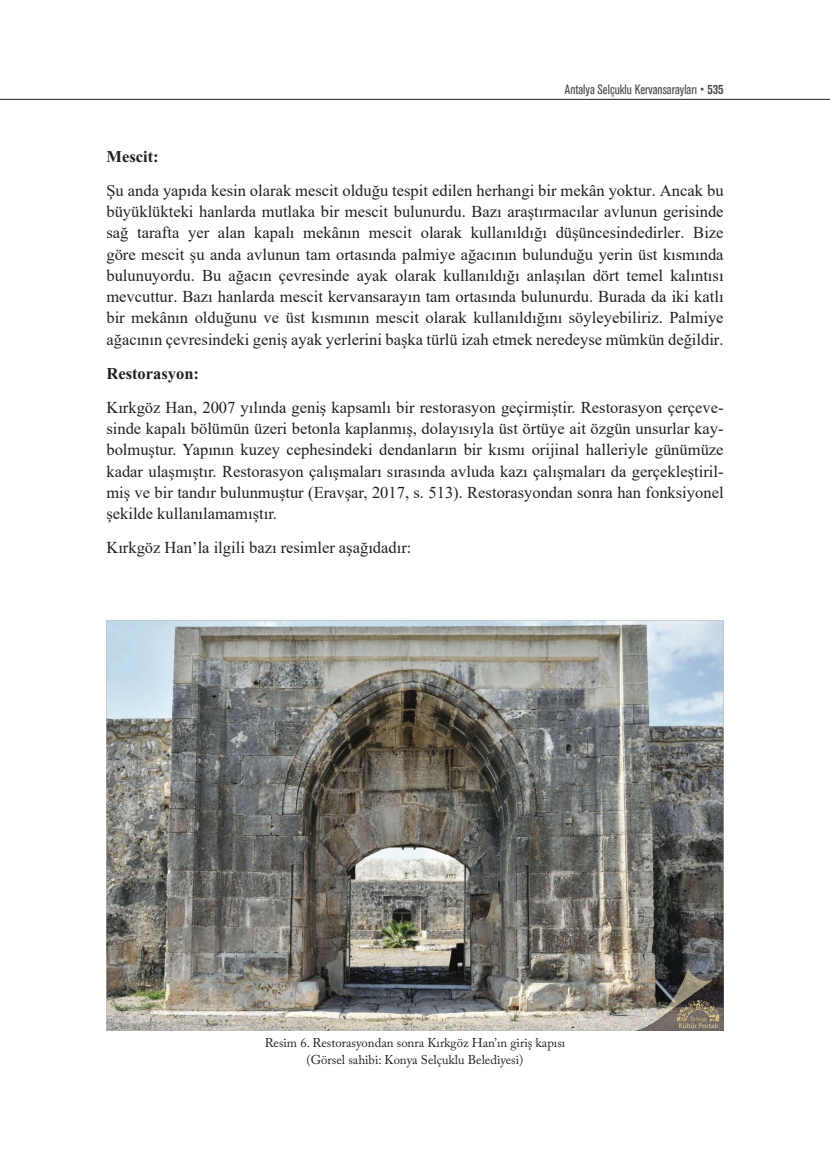
<style>
.page{position:relative;width:830px;height:1170px;background:#fff}
.page>*{position:absolute;margin:0;border:0;box-sizing:border-box;transform-origin:0 0}
.t1{font:16.5px/21.3px "Times New Roman";color:#231f20;text-align:justify}
.t2{font:700 16.5px "Times New Roman";color:#231f20}
.t3{font:condensed 13.5px "Akzidenz Grotesk";color:#4b4c4d}
.t4{font:12.75px/16.8px "Adobe Caslon Pro";color:#231f20;text-align:center}
.s1{font-weight:700}
</style>
<div class="page">
<hr style="left:0;top:99px;width:829px;height:1px;background:#231f20">
<img style="left:106px;top:620px;width:617px;height:409px">
<p class="t3" style="left:564px;top:82px;width:160px">Antalya Selçuklu Kervansarayları <span class="s1">535</span></p>
<p class="t2" style="left:106px;top:147px;width:54px">Mescit:</p>
<p class="t1" style="left:106px;top:179px;width:618px">Şu anda yapıda kesin olarak mescit olduğu tespit edilen herhangi bir mekân yoktur. Ancak bu büyüklükteki hanlarda mutlaka bir mescit bulunurdu. Bazı araştırmacılar avlunun gerisinde sağ tarafta yer alan kapalı mekânın mescit olarak kullanıldığı düşüncesindedirler. Bize göre mescit şu anda avlunun tam ortasında palmiye ağacının bulunduğu yerin üst kısmında bulunuyordu. Bu ağacın çevresinde ayak olarak kullanıldığı anlaşılan dört temel kalıntısı mevcuttur. Bazı hanlarda mescit kervansarayın tam ortasında bulunurdu. Burada da iki katlı bir mekânın olduğunu ve üst kısmının mescit olarak kullanıldığını söyleyebiliriz. Palmiye ağacının çevresindeki geniş ayak yerlerini başka türlü izah etmek neredeyse mümkün değildir.</p>
<p class="t2" style="left:106px;top:364px;width:94px">Restorasyon:</p>
<p class="t1" style="left:106px;top:396px;width:618px">Kırkgöz Han, 2007 yılında geniş kapsamlı bir restorasyon geçirmiştir. Restorasyon çerçeve&shy;sinde kapalı bölümün üzeri betonla kaplanmış, dolayısıyla üst örtüye ait özgün unsurlar kay&shy;bolmuştur. Yapının kuzey cephesindeki dendanların bir kısmı orijinal halleriyle günümüze kadar ulaşmıştır. Restorasyon çalışmaları sırasında avluda kazı çalışmaları da gerçekleştiril&shy;miş ve bir tandır bulunmuştur (Eravşar, 2017, s. 513). Restorasyondan sonra han fonksiyonel şekilde kullanılamamıştır.</p>
<p class="t1" style="left:106px;top:537px;width:306px">Kırkgöz Han’la ilgili bazı resimler aşağıdadır:</p>
<p class="t4" style="left:264px;top:1033px;width:302px">Resim 6. Restorasyondan sonra Kırkgöz Han’ın giriş kapısı (Görsel sahibi: Konya Selçuklu Belediyesi)</p>
</div>
